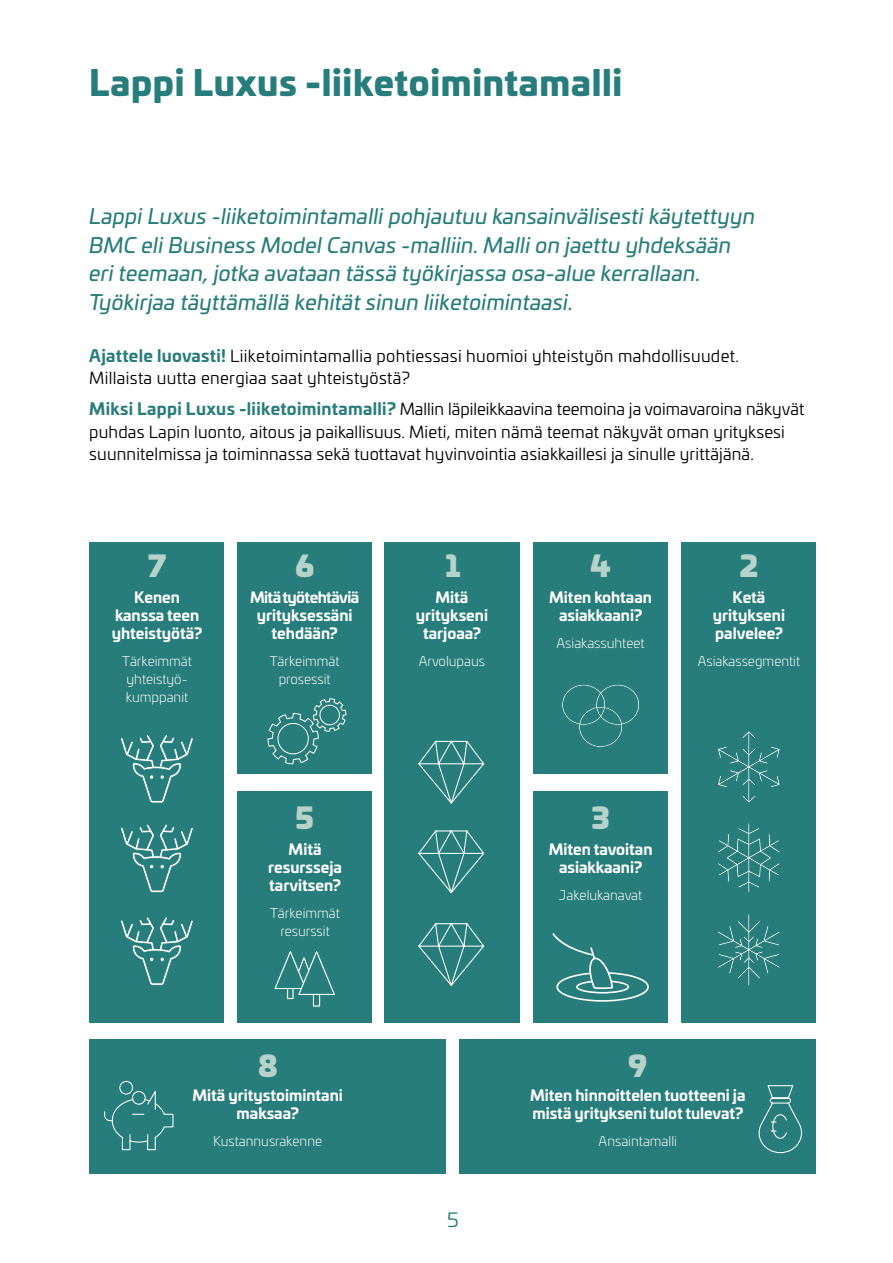
<style>
.page{position:relative;width:893px;height:1263px;background:#fff}
.page>*{position:absolute;margin:0;border:0;box-sizing:border-box;transform-origin:0 0}
.t1{font:900 34.5px "Univia Pro";letter-spacing:.02em;color:#277d7b}
.t2{font:900 28.5px "Univia Pro";color:#b6d2cb}
.t3{font:italic 21px/28.5px "Univia Pro";letter-spacing:.01em;color:#277d7b}
.t4{font:19.5px "Univia Pro";color:#277d7b}
.t5{font:16.5px/22.5px "Univia Pro";letter-spacing:.01em;color:#000}
.t6{font:700 15px/18px "Univia Pro";color:#fff;text-align:center}
.t7{font:300 13.5px/18px "Univia Pro";color:#fff;text-align:center}
.s1{font-weight:700;color:#277d7b}
</style>
<div class="page">
<div style="left:682px;top:543px;width:134px;height:480px;background:#277d7b"></div>
<div style="left:90px;top:543px;width:134px;height:480px;background:#277d7b"></div>
<div style="left:238px;top:543px;width:134px;height:231px;background:#277d7b"></div>
<div style="left:385px;top:543px;width:135px;height:480px;background:#277d7b"></div>
<div style="left:534px;top:543px;width:134px;height:231px;background:#277d7b"></div>
<div style="left:90px;top:1039px;width:356px;height:135px;background:#277d7b"></div>
<div style="left:460px;top:1039px;width:356px;height:135px;background:#277d7b"></div>
<div style="left:238px;top:792px;width:134px;height:231px;background:#277d7b"></div>
<div style="left:534px;top:792px;width:134px;height:231px;background:#277d7b"></div>
<svg style="left:561px;top:684px;width:79px;height:64px"></svg>
<svg style="left:718px;top:914px;width:62px;height:71px"></svg>
<svg style="left:717px;top:731px;width:63px;height:72px"></svg>
<svg style="left:718px;top:822px;width:62px;height:71px"></svg>
<svg style="left:274px;top:951px;width:61px;height:56px"></svg>
<svg style="left:552px;top:933px;width:97px;height:69px"></svg>
<svg style="left:121px;top:735px;width:73px;height:68px"></svg>
<svg style="left:120px;top:824px;width:74px;height:69px"></svg>
<svg style="left:120px;top:917px;width:74px;height:69px"></svg>
<svg style="left:418px;top:740px;width:67px;height:64px"></svg>
<svg style="left:418px;top:830px;width:67px;height:64px"></svg>
<svg style="left:418px;top:923px;width:67px;height:63px"></svg>
<svg style="left:104px;top:1080px;width:70px;height:71px"></svg>
<svg style="left:758px;top:1085px;width:44px;height:68px"></svg>
<svg style="left:267px;top:698px;width:80px;height:67px"></svg>
<h1 class="t1" style="left:89px;top:54px;width:534px">Lappi Luxus -liiketoimintamalli</h1>
<p class="t3" style="left:89px;top:201px;width:667px">Lappi Luxus -liiketoimintamalli pohjautuu kansainvälisesti käytettyyn BMC eli Business Model Canvas -malliin. Malli on jaettu yhdeksään eri teemaan, jotka avataan tässä työkirjassa osa-alue kerrallaan.<br>Työkirjaa täyttämällä kehität sinun liiketoimintaasi.</p>
<p class="t5" style="left:89px;top:344px;width:651px"><span class="s1">Ajattele luovasti!</span> Liiketoimintamallia pohtiessasi huomioi yhteistyön mahdollisuudet.<br>Millaista uutta energiaa saat yhteistyöstä?</p>
<p class="t5" style="left:89px;top:397px;width:717px"><span class="s1">Miksi Lappi Luxus -liiketoimintamalli?</span> Mallin läpileikkaavina teemoina ja voimavaroina näkyvät puhdas Lapin luonto, aitous ja paikallisuus. Mieti, miten nämä teemat näkyvät oman yrityksesi suunnitelmissa ja toiminnassa sekä tuottavat hyvinvointia asiakkaillesi ja sinulle yrittäjänä.</p>
<h2 class="t2" style="left:148px;top:542px;width:20px">7</h2>
<h2 class="t2" style="left:295px;top:542px;width:20px">6</h2>
<h2 class="t2" style="left:445px;top:542px;width:16px">1</h2>
<h2 class="t2" style="left:591px;top:542px;width:22px">4</h2>
<h2 class="t2" style="left:740px;top:542px;width:20px">2</h2>
<p class="t6" style="left:112px;top:587px;width:92px">Kenen kanssa teen yhteistyötä?</p>
<p class="t7" style="left:122px;top:651px;width:71px;text-align:left">Tärkeimmät yhteistyö&shy;kumppanit</p>
<p class="t6" style="left:250px;top:587px;width:111px">Mitä työtehtäviä yrityksessäni tehdään?</p>
<p class="t7" style="left:270px;top:651px;width:71px">Tärkeimmät prosessit</p>
<p class="t6" style="left:416px;top:587px;width:74px">Mitä yritykseni tarjoaa?</p>
<p class="t7" style="left:419px;top:651px;width:68px">Arvolupaus</p>
<p class="t6" style="left:549px;top:587px;width:104px">Miten kohtaan asiakkaani?</p>
<p class="t7" style="left:557px;top:633px;width:90px">Asiakassuhteet</p>
<p class="t6" style="left:713px;top:587px;width:74px">Ketä yritykseni palvelee?</p>
<p class="t7" style="left:698px;top:651px;width:104px">Asiakassegmentit</p>
<h2 class="t2" style="left:296px;top:794px;width:20px">5</h2>
<h2 class="t2" style="left:591px;top:794px;width:20px">3</h2>
<p class="t6" style="left:268px;top:839px;width:75px">Mitä resursseja tarvitsen?</p>
<p class="t7" style="left:270px;top:903px;width:71px">Tärkeimmät resurssit</p>
<p class="t6" style="left:549px;top:839px;width:105px">Miten tavoitan asiakkaani?</p>
<p class="t7" style="left:559px;top:885px;width:85px">Jakelukanavat</p>
<h2 class="t2" style="left:258px;top:1042px;width:21px">8</h2>
<h2 class="t2" style="left:628px;top:1042px;width:20px">9</h2>
<p class="t6" style="left:192px;top:1086px;width:152px">Mitä yritystoimintani maksaa?</p>
<p class="t7" style="left:213px;top:1131px;width:111px">Kustannusrakenne</p>
<p class="t4" style="left:447px;top:1205px;width:13px">5</p>
<p class="t6" style="left:530px;top:1086px;width:217px;text-align:left">Miten hinnoittelen tuotteeni ja mistä yritykseni tulot tulevat?</p>
<p class="t7" style="left:599px;top:1131px;width:80px">Ansaintamalli</p>
</div>
